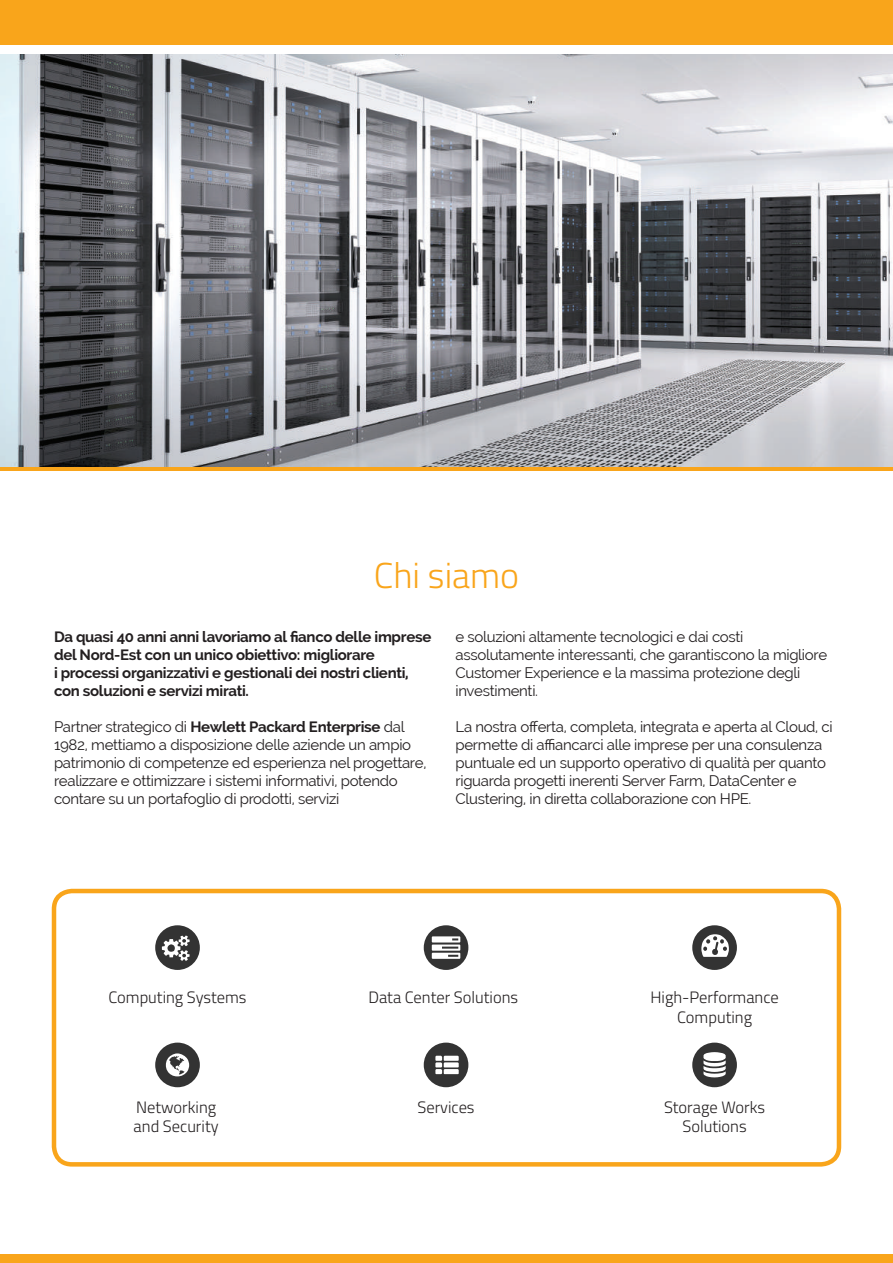
<style>
.page{position:relative;width:893px;height:1263px;background:#fff}
.page>*{position:absolute;margin:0;border:0;box-sizing:border-box;transform-origin:0 0}
.t1{font:300 36px "Titillium Web";color:#f9a51b}
.t2{font:300 16.5px/19.8px "Titillium Web";color:#231f20;text-align:center}
.t3{font:15px/18px "Raleway";letter-spacing:-.02em;color:#231f20}
.t4{font:700 15px/18px "Raleway";letter-spacing:-.02em;color:#231f20}
.s1{font-weight:700}
</style>
<div class="page">
<div style="left:52px;top:889px;width:789px;height:277px;border:4px solid #f9a51b;border-radius:18px"></div>
<div style="left:0;top:425px;width:893px;height:46px;background:#f9a51b"></div>
<img style="left:0;top:54px;width:893px;height:413px">
<div style="left:0;top:0;width:893px;height:45px;background:#f9a51b"></div>
<div style="left:0;top:1254px;width:893px;height:9px;background:#f9a51b"></div>
<div style="left:424px;top:925px;width:44px;height:45px;background:#333;border-radius:50%"></div>
<svg style="left:432px;top:936px;width:28px;height:23px"></svg>
<div style="left:155px;top:925px;width:45px;height:45px;background:#333;border-radius:50%"></div>
<svg style="left:162px;top:935px;width:28px;height:26px"></svg>
<div style="left:692px;top:1042px;width:45px;height:45px;background:#333;border-radius:50%"></div>
<svg style="left:703px;top:1052px;width:23px;height:25px"></svg>
<div style="left:692px;top:925px;width:45px;height:45px;background:#333;border-radius:50%"></div>
<svg style="left:701px;top:934px;width:28px;height:23px"></svg>
<div style="left:424px;top:1042px;width:44px;height:45px;background:#333;border-radius:50%"></div>
<svg style="left:435px;top:1056px;width:24px;height:18px"></svg>
<div style="left:155px;top:1042px;width:45px;height:45px;background:#333;border-radius:50%"></div>
<svg style="left:166px;top:1053px;width:23px;height:23px"></svg>
<h1 class="t1" style="left:374px;top:550px;width:147px">Chi siamo</h1>
<p class="t4" style="left:54px;top:628px;width:379px">Da quasi 40 anni anni lavoriamo al fianco delle imprese del Nord-Est con un unico obiettivo: migliorare<br>i processi organizzativi e gestionali dei nostri clienti, con soluzioni e servizi mirati.</p>
<p class="t3" style="left:54px;top:718px;width:374px">Partner strategico di <span class="s1">Hewlett Packard Enterprise</span> dal 1982, mettiamo a disposizione delle aziende un ampio patrimonio di competenze ed esperienza nel progettare, realizzare e ottimizzare i sistemi informativi, potendo contare su un portafoglio di prodotti, servizi</p>
<p class="t3" style="left:455px;top:628px;width:373px">e soluzioni altamente tecnologici e dai costi assolutamente interessanti, che garantiscono la migliore Customer Experience e la massima protezione degli investimenti.</p>
<p class="t3" style="left:455px;top:718px;width:379px">La nostra offerta, completa, integrata e aperta al Cloud, ci permette di affiancarci alle imprese per una consulenza puntuale ed un supporto operativo di qualità per quanto riguarda progetti inerenti Server Farm, DataCenter e Clustering, in diretta collaborazione con HPE.</p>
<p class="t2" style="left:108px;top:986px;width:140px">Computing Systems</p>
<p class="t2" style="left:368px;top:986px;width:151px">Data Center Solutions</p>
<p class="t2" style="left:650px;top:986px;width:130px">High-Performance<br>Computing</p>
<p class="t2" style="left:136px;top:1096px;width:82px">Networking</p>
<p class="t2" style="left:417px;top:1096px;width:59px">Services</p>
<p class="t2" style="left:134px;top:1116px;width:86px">and Security</p>
<p class="t2" style="left:664px;top:1096px;width:103px">Storage Works<br>Solutions</p>
</div>
